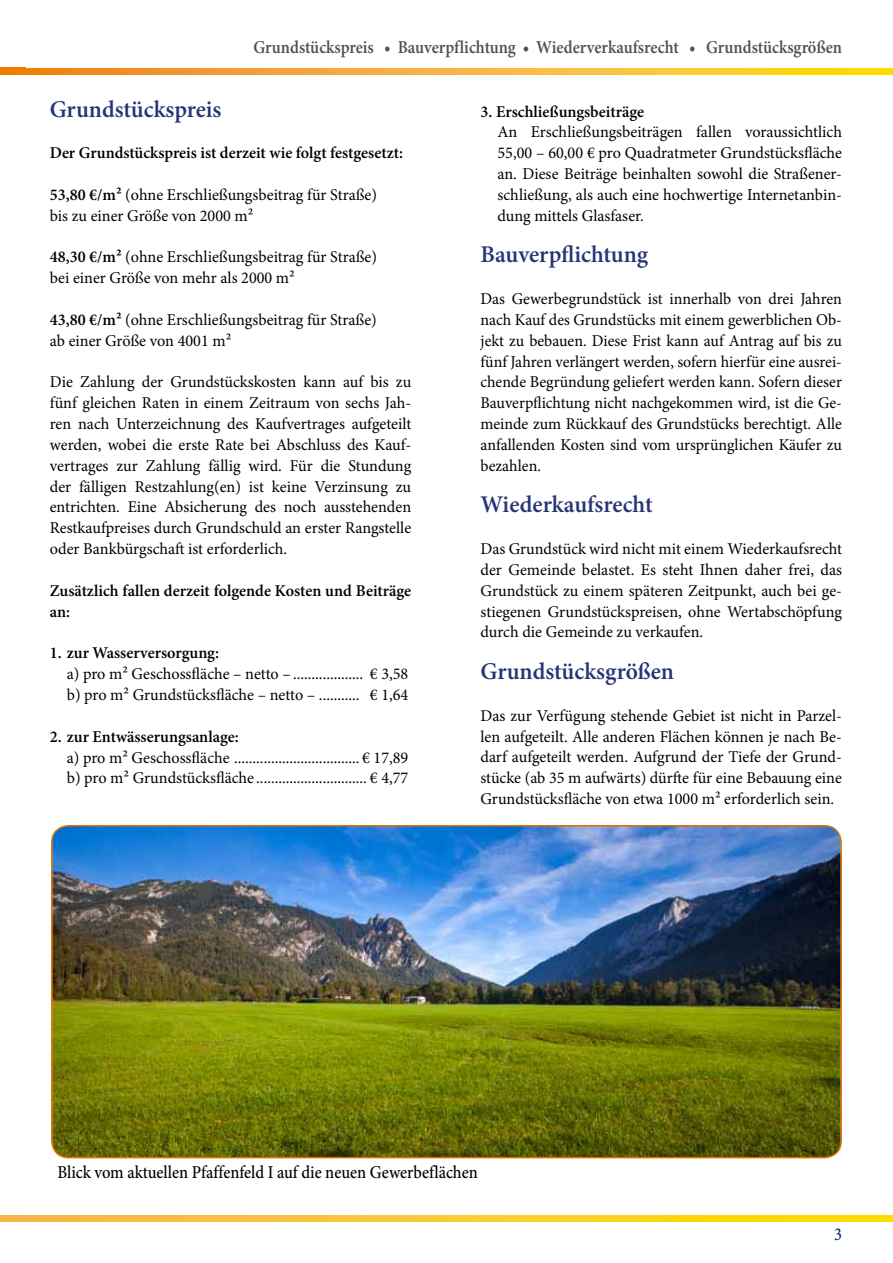
<style>
.page{position:relative;width:893px;height:1263px;background:#fff}
.page>*{position:absolute;margin:0;border:0;box-sizing:border-box;transform-origin:0 0}
.t1{font:600 24px "Minion Pro";letter-spacing:-.005em;color:#273474}
.t2{font:600 18.15px "Minion Pro";letter-spacing:-.005em;color:#504f53;scale:.91 1}
.t3{font:500 18.15px "Minion Pro";color:#000;scale:.91 1}
.t4{font:500 18.15px "Minion Pro";color:#05266a;scale:.91 1}
.t5{font:16.5px/20.9px "Minion Pro";color:#000}
.t6{font:16.5px/20.9px "Minion Pro";color:#000;text-align:justify;scale:.96 1}
.t7{font:600 16.5px/20.9px "Minion Pro";color:#000}
.s1{font-weight:600}
</style>
<div class="page">
<svg style="left:0;top:1215px;width:893px;height:6px;background:#fbc92c"></svg>
<svg style="left:0;top:68px;width:893px;height:6px;background:#f7b12e"></svg>
<img style="left:52px;top:826px;width:789px;height:331px">
<div style="left:51px;top:825px;width:791px;height:333px;border:2px solid #df7100;border-radius:17px"></div>
<p class="t2" style="left:253px;top:34px;width:648px">Grundstückspreis • Bauverpflichtung • Wiederverkaufsrecht • Grundstücksgrößen</p>
<h1 class="t1" style="left:50px;top:92px;width:173px">Grundstückspreis</h1>
<p class="t7" style="left:50px;top:142px;width:355px">Der Grundstückspreis ist derzeit wie folgt festgesetzt:</p>
<p class="t5" style="left:50px;top:184px;width:329px"><span class="s1">53,80 €/m²</span> (ohne Erschließungsbeitrag für Straße) bis zu einer Größe von 2000 m²</p>
<p class="t5" style="left:50px;top:247px;width:329px"><span class="s1">48,30 €/m²</span> (ohne Erschließungsbeitrag für Straße) bei einer Größe von mehr als 2000 m²</p>
<p class="t5" style="left:50px;top:309px;width:329px"><span class="s1">43,80 €/m²</span> (ohne Erschließungsbeitrag für Straße) ab einer Größe von 4001 m²</p>
<p class="t5" style="left:50px;top:372px;width:363px;text-align:justify">Die Zahlung der Grundstückskosten kann auf bis zu fünf gleichen Raten in einem Zeitraum von sechs Jah&shy;ren nach Unterzeichnung des Kaufvertrages aufgeteilt werden, wobei die erste Rate bei Abschluss des Kauf&shy;vertrages zur Zahlung fällig wird. Für die Stundung der fälligen Restzahlung(en) ist keine Verzinsung zu entrichten. Eine Absicherung des noch ausstehenden Restkaufpreises durch Grundschuld an erster Rangstelle oder Bankbürgschaft ist erforderlich.</p>
<p class="t7" style="left:50px;top:580px;width:363px">Zusätzlich fallen derzeit folgende Kosten und Beiträge an:</p>
<p class="t7" style="left:50px;top:642px;width:171px">1. zur Wasserversorgung:</p>
<p class="t5" style="left:67px;top:663px;width:343px">a) pro m² Geschossfläche – netto – ................... € 3,58 b) pro m² Grundstücksfläche – netto – ........... € 1,64</p>
<p class="t7" style="left:50px;top:726px;width:191px">2. zur Entwässerungsanlage:</p>
<p class="t5" style="left:67px;top:747px;width:343px">a) pro m² Geschossfläche .................................. € 17,89 b) pro m² Grundstücksfläche .............................. € 4,77</p>
<p class="t7" style="left:480px;top:101px;width:165px">3. Erschließungsbeiträge</p>
<p class="t5" style="left:497px;top:122px;width:346px;text-align:justify">An Erschließungsbeiträgen fallen voraussichtlich 55,00 – 60,00 € pro Quadratmeter Grundstücksfläche an. Diese Beiträge beinhalten sowohl die Straßener&shy;schließung, als auch eine hochwertige Internetanbin&shy;dung mittels Glasfaser.</p>
<h1 class="t1" style="left:480px;top:238px;width:169px">Bauverpflichtung</h1>
<p class="t6" style="left:480px;top:288px;width:378px">Das Gewerbegrundstück ist innerhalb von drei Jahren nach Kauf des Grundstücks mit einem gewerblichen Ob&shy;jekt zu bebauen. Diese Frist kann auf Antrag auf bis zu fünf Jahren verlängert werden, sofern hierfür eine ausrei&shy;chende Begründung geliefert werden kann. Sofern dieser Bauverpflichtung nicht nachgekommen wird, ist die Ge&shy;meinde zum Rückkauf des Grundstücks berechtigt. Alle anfallenden Kosten sind vom ursprünglichen Käufer zu bezahlen.</p>
<h1 class="t1" style="left:480px;top:488px;width:174px">Wiederkaufsrecht</h1>
<p class="t5" style="left:480px;top:538px;width:363px;text-align:justify">Das Grundstück wird nicht mit einem Wiederkaufsrecht der Gemeinde belastet. Es steht Ihnen daher frei, das Grundstück zu einem späteren Zeitpunkt, auch bei ge&shy;stiegenen Grundstückspreisen, ohne Wertabschöpfung durch die Gemeinde zu verkaufen.</p>
<h1 class="t1" style="left:480px;top:655px;width:195px">Grundstücksgrößen</h1>
<p class="t5" style="left:480px;top:705px;width:363px;text-align:justify">Das zur Verfügung stehende Gebiet ist nicht in Parzel&shy;len aufgeteilt. Alle anderen Flächen können je nach Be&shy;darf aufgeteilt werden. Aufgrund der Tiefe der Grund&shy;stücke (ab 35 m aufwärts) dürfte für eine Bebauung eine Grundstücksfläche von etwa 1000 m² erforderlich sein.</p>
<p class="t3" style="left:57px;top:1160px;width:464px">Blick vom aktuellen Pfaffenfeld I auf die neuen Gewerbeflächen</p>
<p class="t4" style="left:834px;top:1222px;width:10px">3</p>
</div>
